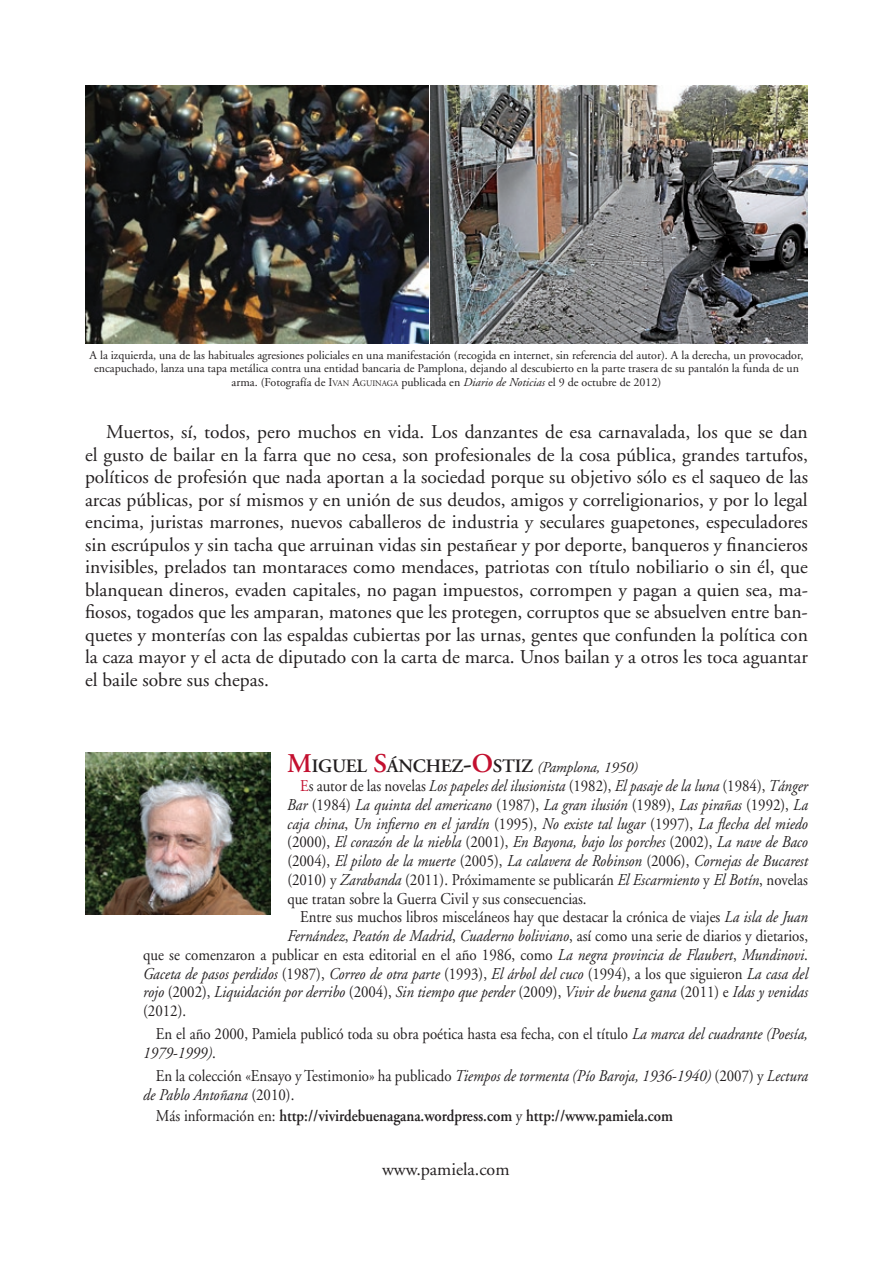
<style>
.page{position:relative;width:893px;height:1263px;background:#fff}
.page>*{position:absolute;margin:0;border:0;box-sizing:border-box;transform-origin:0 0}
.t1{font:19.5px/22.5px "Adobe Garamond";color:#231f20;text-align:justify}
.t2{font:600 18.9px "Adobe Garamond";letter-spacing:-.015em;color:#231f20}
.t3{font:18px "Adobe Garamond";color:#231f20}
.t4{font:italic 16.5px/18.8px "Adobe Garamond";color:#231f20;text-align:justify;scale:.9 1}
.t5{font:16.5px/18.8px "Adobe Garamond";color:#231f20;scale:.9 1}
.t6{font:600 16.5px "Adobe Garamond";color:#231f20;scale:.9 1}
.t7{font:12px/13.5px "Adobe Garamond";color:#231f20;text-align:center}
.s1{font-style:inherit}
.s2{font-size:8.4px}
.s3{font-style:italic}
.s4{font-size:27px;color:#c3102f}
.s5{font-size:27px}
.s6{font-weight:400;font-style:italic;font-size:15px}
.s7{font-style:normal;color:#c3102f}
.s8{font-style:normal}
.s9{font-weight:400}
</style>
<div class="page">
<img style="left:85px;top:85px;width:343px;height:259px">
<img style="left:431px;top:85px;width:377px;height:259px">
<img style="left:85px;top:752px;width:185px;height:163px">
<p class="t7" style="left:90px;top:349px;width:715px">A la izquierda, una de las habituales agresiones policiales en una manifestación (recogida en internet, sin referencia del autor). A la derecha, un provocador, encapuchado, lanza una tapa metálica contra una entidad bancaria de Pamplona, dejando al descubierto en la parte trasera de su pantalón la funda de un arma. (Fotografía de <span class="s1">I</span><span class="s2">VAN</span> <span class="s1">A</span><span class="s2">GUINAGA</span> publicada en <span class="s3">Diario de Noticias</span> el 9 de octubre de 2012)</p>
<p class="t1" style="left:85px;top:421px;width:724px;text-indent:21px">Muertos, sí, todos, pero muchos en vida. Los danzantes de esa carnavalada, los que se dan el gusto de bailar en la farra que no cesa, son profesionales de la cosa pública, grandes tartufos, políticos de profesión que nada aportan a la sociedad porque su objetivo sólo es el saqueo de las arcas públicas, por sí mismos y en unión de sus deudos, amigos y correligionarios, y por lo legal encima, juristas marrones, nuevos caballeros de industria y seculares guapetones, especuladores sin escrúpulos y sin tacha que arruinan vidas sin pestañear y por deporte, banqueros y financieros invisibles, prelados tan montaraces como mendaces, patriotas con título nobiliario o sin él, que blanquean dineros, evaden capitales, no pagan impuestos, corrompen y pagan a quien sea, ma&shy;fiosos, togados que les amparan, matones que les protegen, corruptos que se absuelven entre ban&shy;quetes y monterías con las espaldas cubiertas por las urnas, gentes que confunden la política con la caza mayor y el acta de diputado con la carta de marca. Unos bailan y a otros les toca aguantar el baile sobre sus chepas.</p>
<p class="t2" style="left:287px;top:756px;width:352px"><span class="s4">M</span>IGUEL <span class="s4">S</span>ÁNCHEZ<span class="s5">-</span><span class="s4">O</span>STIZ <span class="s6">(Pamplona, 1950)</span></p>
<p class="t4" style="left:287px;top:777px;width:580px;text-indent:13px"><span class="s7">E</span><span class="s8">s autor de las novelas</span> Los papeles del ilusionista <span class="s8">(1982),</span> El pasaje de la luna <span class="s8">(1984),</span> Tánger Bar <span class="s8">(1984)</span> La quinta del americano <span class="s8">(1987),</span> La gran ilusión <span class="s8">(1989),</span> Las pirañas <span class="s8">(1992),</span> La caja china<span class="s8">,</span> Un infierno en el jardín <span class="s8">(1995),</span> No existe tal lugar <span class="s8">(1997),</span> La flecha del miedo <span class="s8">(2000),</span> El corazón de la niebla <span class="s8">(2001),</span> En Bayona, bajo los porches <span class="s8">(2002),</span> La nave de Baco <span class="s8">(2004),</span> El piloto de la muerte <span class="s8">(2005),</span> La calavera de Robinson <span class="s8">(2006),</span> Cornejas de Bucarest <span class="s8">(2010) y</span> Zarabanda <span class="s8">(2011). Próximamente se publicarán</span> El Escarmiento <span class="s8">y</span> El Botín<span class="s8">, novelas que tratan sobre la Guerra Civil y sus consecuencias.</span></p>
<p class="t5" style="left:300px;top:908px;width:566px">Entre sus muchos libros misceláneos hay que destacar la crónica de viajes <span class="s3">La isla de Juan</span></p>
<p class="t4" style="left:287px;top:927px;width:580px">Fernández<span class="s8">,</span> Peatón de Madrid<span class="s8">,</span> Cuaderno boliviano<span class="s8">, así como una serie de diarios y dietarios,</span></p>
<p class="t5" style="left:143px;top:946px;width:740px">que se comenzaron a publicar en esta editorial en el año 1986, como <span class="s3">La negra provincia de Flaubert</span>, <span class="s3">Mundinovi</span>.</p>
<p class="t4" style="left:143px;top:964px;width:740px">Gaceta de pasos perdidos <span class="s8">(1987),</span> Correo de otra parte <span class="s8">(1993),</span> El árbol del cuco <span class="s8">(1994), a los que siguieron</span> La casa del</p>
<p class="t4" style="left:143px;top:983px;width:740px">rojo <span class="s8">(2002),</span> Liquidación por derribo <span class="s8">(2004),</span> Sin tiempo que perder <span class="s8">(2009),</span> Vivir de buena gana <span class="s8">(2011) e</span> Idas y venidas</p>
<p class="t5" style="left:143px;top:1002px;width:49px">(2012).</p>
<p class="t5" style="left:143px;top:1025px;width:740px;text-indent:13px">En el año 2000, Pamiela publicó toda su obra poética hasta esa fecha, con el título <span class="s3">La marca del cuadrante (Poesía,<br>1979-1999)</span>.</p>
<p class="t4" style="left:143px;top:1067px;width:740px;text-indent:13px"><span class="s8">En la colección «Ensayo y Testimonio» ha publicado</span> Tiempos de tormenta (Pío Baroja, 1936-1940) <span class="s8">(2007) y</span> Lectura de Pablo Antoñana <span class="s8">(2010).</span></p>
<p class="t6" style="left:156px;top:1107px;width:576px"><span class="s9">Más información en:</span> http://vivirdebuenagana.wordpress.com <span class="s9">y</span> http://www.pamiela.com</p>
<p class="t3" style="left:382px;top:1160px;width:129px">www.pamiela.com</p>
</div>
